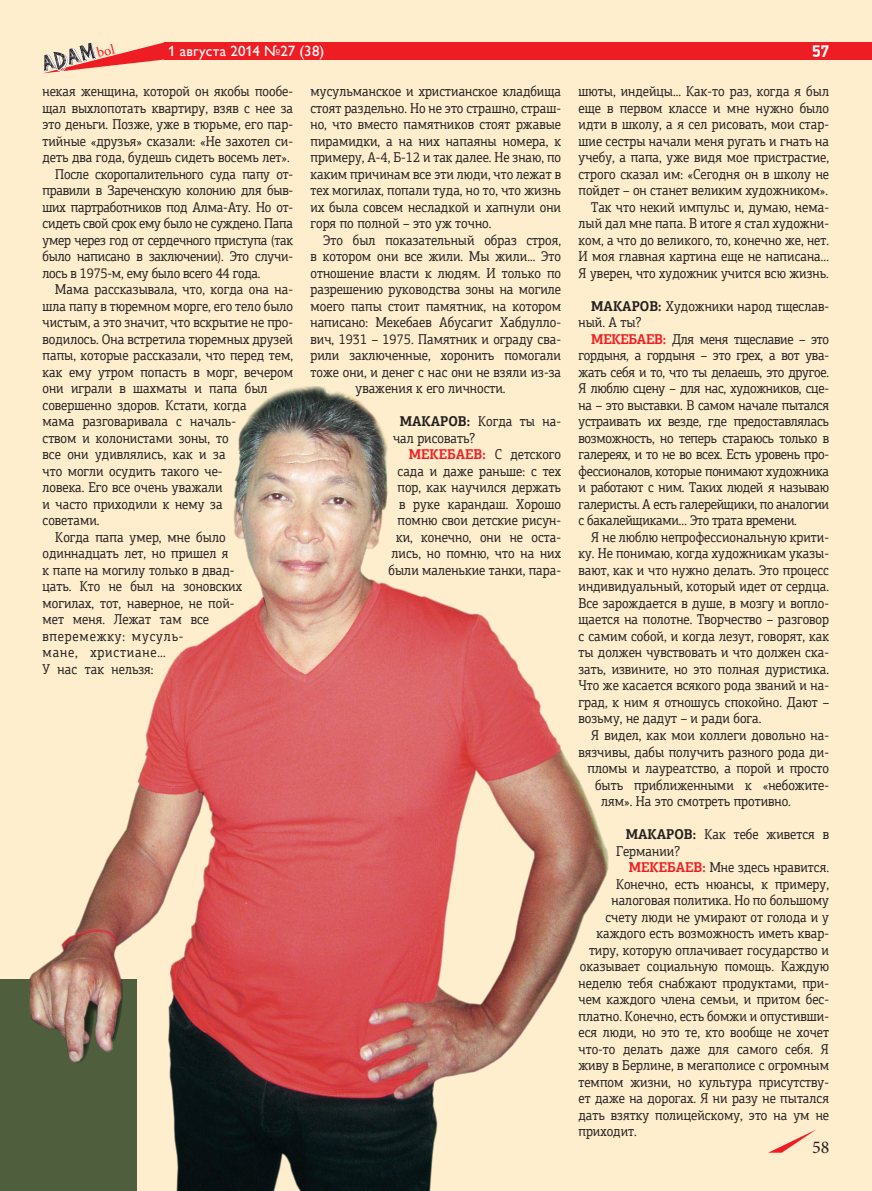
<style>
.page{position:relative;width:872px;height:1191px;background:#feeecd}
.page>*{position:absolute;margin:0;border:0;box-sizing:border-box;transform-origin:0 0}
.t1{font:18px "Minion Pro";color:#231f20}
.t2{font:700 16.95px "PF Din Display Pro";color:#fff}
.t3{font:15px "K Gill Sans SA";letter-spacing:.015em;color:#fff}
.osn{font:14.25px/16.5px "PF Agora Slab Pro";color:#231f20;text-align:justify;scale:.9 1}
.s1{font-weight:700}
.s2{font-weight:700;color:#ee1f23}
</style>
<div class="page">
<div style="left:0;top:979px;width:136px;height:212px;background:#4f5f3e"></div>
<img style="left:29px;top:386px;width:580px;height:805px">
<svg style="left:770px;top:1129px;width:46px;height:23px"></svg>
<div style="left:164px;top:43px;width:708px;height:17px;background:#ee1d23"></div>
<svg style="left:43px;top:42px;width:169px;height:32px"></svg>
<p class="t3" style="left:168px;top:42px;width:158px">1 августа 2014 №27 (38)</p>
<p class="t2" style="left:811px;top:41px;width:19px">57</p>
<p class="osn" style="left:43px;top:83px;width:280px">некая женщина, которой он якобы пообе&shy;щал выхлопотать квартиру, взяв с нее за это деньги. Позже, уже в тюрьме, его пар&shy;тийные «друзья» сказали: «Не захотел си&shy;деть два года, будешь сидеть восемь лет».</p>
<p class="osn" style="left:43px;top:166px;width:280px;text-indent:13px">После скоропалительного суда папу от&shy;правили в Зареченскую колонию для быв&shy;ших партработников под Алма-Ату. Но от&shy;сидеть свой срок ему было не суждено. Папа умер через год от сердечного приступа (так было написано в заключении). Это случи&shy;лось в 1975-м, ему было всего 44 года.</p>
<p class="osn" style="left:43px;top:281px;width:280px;text-align:left;text-indent:13px">Мама рассказывала, что, когда она на&shy;шла папу в тюремном морге, его тело было чистым, а это значит, что вскрытие не про&shy;водилось. Она встретила тюремных друзей папы, которые рассказали, что перед тем, как ему утром попасть в морг, вечером они играли в шахматы и папа был совершенно здоров. Кстати, когда<br>мама разговаривала с началь-<br>ством и колонистами зоны, то<br>все они удивлялись, как и за<br>что могли осудить такого че-<br>ловека. Его все очень уважали<br>и часто приходили к нему за<br>советами.</p>
<p class="osn" style="left:43px;top:529px;width:223px;text-align:left;text-indent:13px">Когда папа умер, мне было одиннадцать лет, но пришел я<br>к папе на могилу только в двад&shy;цать. Кто не был на зоновских могилах, тот, наверное, не пой&shy;мет меня. Лежат там все вперемежку: мусуль-<br>мане, христиане…<br>У нас так нельзя:</p>
<p class="osn" style="left:310px;top:83px;width:280px">мусульманское и христианское кладбища стоят раздельно. Но не это страшно, страш&shy;но, что вместо памятников стоят ржавые пирамидки, а на них напаяны номера, к примеру, А-4, Б-12 и так далее. Не знаю, по каким причинам все эти люди, что лежат в тех могилах, попали туда, но то, что жизнь их была совсем несладкой и хапнули они горя по полной – это уж точно.</p>
<p class="osn" style="left:323px;top:232px;width:266px">Это был показательный образ строя,</p>
<p class="osn" style="left:310px;top:248px;width:280px">в котором они все жили. Мы жили... Это</p>
<p class="osn" style="left:310px;top:265px;width:280px">отношение власти к людям. И только по</p>
<p class="osn" style="left:310px;top:281px;width:280px">разрешению руководства зоны на могиле</p>
<p class="osn" style="left:310px;top:298px;width:280px">моего папы стоит памятник, на котором</p>
<p class="osn" style="left:310px;top:314px;width:280px">написано: Мекебаев Абусагит Хабдулло-</p>
<p class="osn" style="left:310px;top:331px;width:280px">вич, 1931 – 1975. Памятник и ограду сва-</p>
<p class="osn" style="left:310px;top:347px;width:280px">рили заключенные, хоронить помогали</p>
<p class="osn" style="left:310px;top:364px;width:280px">тоже они, и денег с нас они не взяли из-за</p>
<p class="osn" style="left:355px;top:380px;width:168px">уважения к его личности.</p>
<p class="osn" style="left:393px;top:413px;width:188px;text-indent:7px"><span class="s1">МАКАРОВ:</span> Когда ты на&shy;чал рисовать?</p>
<p class="osn" style="left:388px;top:446px;width:193px;text-align:right"><span class="s2">МЕКЕБАЕВ:</span> С детского сада и даже раньше: с тех пор, как научился держать в руке карандаш. Хорошо помню свои детские рисун&shy;ки, конечно, они не оста&shy;лись, но помню, что на них были маленькие танки, пара-</p>
<p class="osn" style="left:578px;top:83px;width:280px">шюты, индейцы... Как-то раз, когда я был еще в первом классе и мне нужно было идти в школу, а я сел рисовать, мои стар&shy;шие сестры начали меня ругать и гнать на учебу, а папа, уже видя мое пристрастие, строго сказал им: «Сегодня он в школу не пойдет – он станет великим художником».</p>
<p class="osn" style="left:578px;top:199px;width:280px;text-indent:13px">Так что некий импульс и, думаю, нема&shy;лый дал мне папа. В итоге я стал художни&shy;ком, а что до великого, то, конечно же, нет.<br>И моя главная картина еще не написана… Я уверен, что художник учится всю жизнь.</p>
<p class="osn" style="left:578px;top:298px;width:280px;text-indent:13px"><span class="s1">МАКАРОВ:</span> Художники народ тщеслав&shy;ный. А ты?</p>
<p class="osn" style="left:578px;top:331px;width:280px;text-indent:13px"><span class="s2">МЕКЕБАЕВ:</span> Для меня тщеславие – это гордыня, а гордыня – это грех, а вот ува&shy;жать себя и то, что ты делаешь, это другое.<br>Я люблю сцену – для нас, художников, сце&shy;на – это выставки. В самом начале пытался устраивать их везде, где предоставлялась возможность, но теперь стараюсь только в галереях, и то не во всех. Есть уровень про&shy;фессионалов, которые понимают художника и работают с ним. Таких людей я называю галеристы. А есть галерейщики, по аналогии с бакалейщиками… Это трата времени.</p>
<p class="osn" style="left:578px;top:529px;width:280px;text-indent:13px">Я не люблю непрофессиональную крити&shy;ку. Не понимаю, когда художникам указы&shy;вают, как и что нужно делать. Это процесс индивидуальный, который идет от сердца.<br>Все зарождается в душе, в мозгу и вопло&shy;щается на полотне. Творчество – разговор с самим собой, и когда лезут, говорят, как ты должен чувствовать и что должен ска&shy;зать, извините, но это полная дуристика.<br>Что же касается всякого рода званий и на&shy;град, к ним я отношусь спокойно. Дают – возьму, не дадут – и ради бога.</p>
<p class="osn" style="left:591px;top:727px;width:266px">Я видел, как мои коллеги довольно на-</p>
<p class="osn" style="left:578px;top:743px;width:280px">вязчивы, дабы получить разного рода ди-</p>
<p class="osn" style="left:587px;top:760px;width:270px">пломы и лауреатство, а порой и просто</p>
<p class="osn" style="left:595px;top:776px;width:262px">быть приближенными к «небожите-</p>
<p class="osn" style="left:601px;top:793px;width:212px">лям». На это смотреть противно.</p>
<p class="osn" style="left:616px;top:826px;width:238px;text-indent:10px"><span class="s1">МАКАРОВ:</span> Как тебе живется в<br>Германии?</p>
<p class="osn" style="left:629px;top:859px;width:224px"><span class="s2">МЕКЕБАЕВ:</span> Мне здесь нравится.</p>
<p class="osn" style="left:616px;top:875px;width:238px">Конечно, есть нюансы, к примеру,</p>
<p class="osn" style="left:611px;top:892px;width:243px">налоговая политика. Но по большому</p>
<p class="osn" style="left:605px;top:908px;width:250px">счету люди не умирают от голода и у</p>
<p class="osn" style="left:596px;top:925px;width:260px">каждого есть возможность иметь квар-</p>
<p class="osn" style="left:589px;top:941px;width:268px">тиру, которую оплачивает государство и</p>
<p class="osn" style="left:580px;top:958px;width:278px">оказывает социальную помощь. Каждую</p>
<p class="osn" style="left:578px;top:974px;width:280px">неделю тебя снабжают продуктами, при-</p>
<p class="osn" style="left:578px;top:991px;width:280px">чем каждого члена семьи, и притом бес-</p>
<p class="osn" style="left:578px;top:1007px;width:280px">платно. Конечно, есть бомжи и опустивши-</p>
<p class="osn" style="left:578px;top:1024px;width:280px">еся люди, но это те, кто вообще не хочет</p>
<p class="osn" style="left:578px;top:1040px;width:280px">что-то делать даже для самого себя. Я</p>
<p class="osn" style="left:578px;top:1057px;width:280px">живу в Берлине, в мегаполисе с огромным</p>
<p class="osn" style="left:578px;top:1073px;width:280px">темпом жизни, но культура присутству-</p>
<p class="osn" style="left:578px;top:1090px;width:280px">ет даже на дорогах. Я ни разу не пытался</p>
<p class="osn" style="left:578px;top:1106px;width:280px">дать взятку полицейскому, это на ум не</p>
<p class="osn" style="left:578px;top:1123px;width:66px">приходит.</p>
<p class="t1" style="left:812px;top:1134px;width:19px">58</p>
</div>
